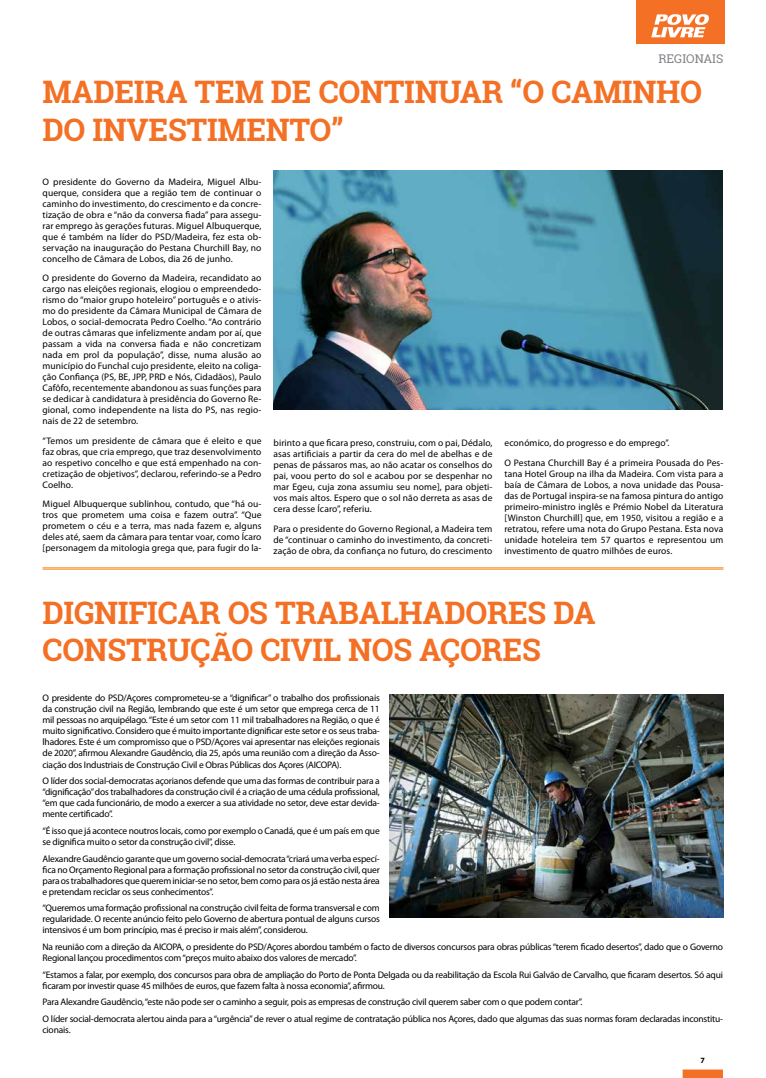
<style>
.page{position:relative;width:766px;height:1078px;background:#fff}
.page>*{position:absolute;margin:0;border:0;box-sizing:border-box;transform-origin:0 0}
.t1{font:700 31px/37.2px "Roboto Slab";letter-spacing:-.01em;color:#f37024}
.t2{font:12px "Roboto Slab";color:#808285}
.t3{font:9.5px/11px "Myriad Pro";letter-spacing:-.02em;color:#000;text-align:justify}
.t4{font:9.5px/19.5px "Myriad Pro";letter-spacing:.01em;color:#000}
.t5{font:700 8px "Myriad Pro";color:#000}
</style>
<div class="page">
<div style="left:682px;top:1069px;width:40px;height:8px;background:#f37024;border:1px solid #f37024"></div>
<div style="left:635px;top:0;width:89px;height:44px;background:#f37024"></div>
<svg style="left:651px;top:14px;width:58px;height:23px"></svg>
<img style="left:273px;top:171px;width:449px;height:238px">
<hr style="left:43px;top:567px;width:680px;height:1px;background:#f68b1f">
<hr style="left:43px;top:568px;width:680px;height:1px;background:#f68b1f">
<img style="left:389px;top:694px;width:334px;height:223px">
<p class="t2" style="left:658px;top:51px;width:66px">REGIONAIS</p>
<h1 class="t1" style="left:43px;top:73px;width:660px">MADEIRA TEM DE CONTINUAR “O CAMINHO<br>DO INVESTIMENTO”</h1>
<p class="t3" style="left:43px;top:176px;width:220px">O presidente do Governo da Madeira, Miguel Albu&shy;querque, considera que a região tem de continuar o caminho do investimento, do crescimento e da concre&shy;tização de obra e “não da conversa fiada” para assegu&shy;rar emprego às gerações futuras. Miguel Albuquerque, que é também na líder do PSD/Madeira, fez esta ob&shy;servação na inauguração do Pestana Churchill Bay, no concelho de Câmara de Lobos, dia 26 de junho.</p>
<p class="t3" style="left:43px;top:272px;width:220px">O presidente do Governo da Madeira, recandidato ao cargo nas eleições regionais, elogiou o empreendedo&shy;rismo do “maior grupo hoteleiro” português e o ativis&shy;mo do presidente da Câmara Municipal de Câmara de Lobos, o social-democrata Pedro Coelho. “Ao contrário de outras câmaras que infelizmente andam por aí, que passam a vida na conversa fiada e não concretizam nada em prol da população”, disse, numa alusão ao município do Funchal cujo presidente, eleito na coliga&shy;ção Confiança (PS, BE, JPP, PRD e Nós, Cidadãos), Paulo Cafôfo, recentemente abandonou as suas funções para se dedicar à candidatura à presidência do Governo Re&shy;gional, como independente na lista do PS, nas regio&shy;nais de 22 de setembro.</p>
<p class="t3" style="left:43px;top:435px;width:220px">“Temos um presidente de câmara que é eleito e que faz obras, que cria emprego, que traz desenvolvimento ao respetivo concelho e que está empenhado na con&shy;cretização de objetivos”, declarou, referindo-se a Pedro Coelho.</p>
<p class="t3" style="left:43px;top:498px;width:220px">Miguel Albuquerque sublinhou, contudo, que “há ou&shy;tros que prometem uma coisa e fazem outra”. “Que prometem o céu e a terra, mas nada fazem e, alguns deles até, saem da câmara para tentar voar, como Ícaro [personagem da mitologia grega que, para fugir do la-</p>
<p class="t3" style="left:273px;top:437px;width:220px">birinto a que ficara preso, construiu, com o pai, Dédalo, asas artificiais a partir da cera do mel de abelhas e de penas de pássaros mas, ao não acatar os conselhos do pai, voou perto do sol e acabou por se despenhar no mar Egeu, cuja zona assumiu seu nome], para objeti&shy;vos mais altos. Espero que o sol não derreta as asas de cera desse Ícaro”, referiu.</p>
<p class="t3" style="left:273px;top:522px;width:220px">Para o presidente do Governo Regional, a Madeira tem de “continuar o caminho do investimento, da concreti&shy;zação de obra, da confiança no futuro, do crescimento</p>
<p class="t4" style="left:504px;top:433px;width:220px">económico, do progresso e do emprego”.<br>O Pestana Churchill Bay é a primeira Pousada do Pes-</p>
<p class="t3" style="left:504px;top:467px;width:220px">tana Hotel Group na ilha da Madeira. Com vista para a baía de Câmara de Lobos, a nova unidade das Pousa&shy;das de Portugal inspira-se na famosa pintura do antigo primeiro-ministro inglês e Prémio Nobel da Literatura [Winston Churchill] que, em 1950, visitou a região e a retratou, refere uma nota do Grupo Pestana. Esta nova unidade hoteleira tem 57 quartos e representou um investimento de quatro milhões de euros.</p>
<h1 class="t1" style="left:43px;top:593px;width:554px">DIGNIFICAR OS TRABALHADORES DA<br>CONSTRUÇÃO CIVIL NOS AÇORES</h1>
<p class="t3" style="left:43px;top:692px;width:339px">O presidente do PSD/Açores comprometeu-se a “dignificar” o trabalho dos profissionais da construção civil na Região, lembrando que este é um setor que emprega cerca de 11 mil pessoas no arquipélago. “Este é um setor com 11 mil trabalhadores na Região, o que é muito significativo. Considero que é muito importante dignificar este setor e os seus traba&shy;lhadores. Este é um compromisso que o PSD/Açores vai apresentar nas eleições regionais de 2020”, afirmou Alexandre Gaudêncio, dia 25, após uma reunião com a direção da Asso&shy;ciação dos Industriais de Construção Civil e Obras Públicas dos Açores (AICOPA).</p>
<p class="t3" style="left:43px;top:775px;width:338px">O líder dos social-democratas açorianos defende que uma das formas de contribuir para a “dignificação” dos trabalhadores da construção civil é a criação de uma cédula profissional, “em que cada funcionário, de modo a exercer a sua atividade no setor, deve estar devida&shy;mente certificado”.</p>
<p class="t3" style="left:43px;top:824px;width:338px">“É isso que já acontece noutros locais, como por exemplo o Canadá, que é um país em que se dignifica muito o setor da construção civil”, disse.</p>
<p class="t3" style="left:43px;top:852px;width:339px">Alexandre Gaudêncio garante que um governo social-democrata “criará uma verba especí&shy;fica no Orçamento Regional para a formação profissional no setor da construção civil, quer para os trabalhadores que querem iniciar-se no setor, bem como para os já estão nesta área e pretendam reciclar os seus conhecimentos”.</p>
<p class="t3" style="left:43px;top:902px;width:339px">“Queremos uma formação profissional na construção civil feita de forma transversal e com regularidade. O recente anúncio feito pelo Governo de abertura pontual de alguns cursos intensivos é um bom princípio, mas é preciso ir mais além”, considerou.</p>
<p class="t3" style="left:43px;top:940px;width:682px">Na reunião com a direção da AICOPA, o presidente do PSD/Açores abordou também o facto de diversos concursos para obras públicas “terem ficado desertos”, dado que o Governo<br>Regional lançou procedimentos com “preços muito abaixo dos valores de mercado”.</p>
<p class="t3" style="left:43px;top:968px;width:681px">“Estamos a falar, por exemplo, dos concursos para obra de ampliação do Porto de Ponta Delgada ou da reabilitação da Escola Rui Galvão de Carvalho, que ficaram desertos. Só aqui ficaram por investir quase 45 milhões de euros, que fazem falta à nossa economia”, afirmou.</p>
<p class="t3" style="left:43px;top:993px;width:682px;line-height:16.7px">Para Alexandre Gaudêncio, “este não pode ser o caminho a seguir, pois as empresas de construção civil querem saber com o que podem contar”.<br>O líder social-democrata alertou ainda para a “urgência” de rever o atual regime de contratação pública nos Açores, dado que algumas das suas normas foram declaradas inconstitu-</p>
<p class="t3" style="left:43px;top:1023px;width:30px">cionais.</p>
<p class="t5" style="left:700px;top:1054px;width:6px">7</p>
</div>
